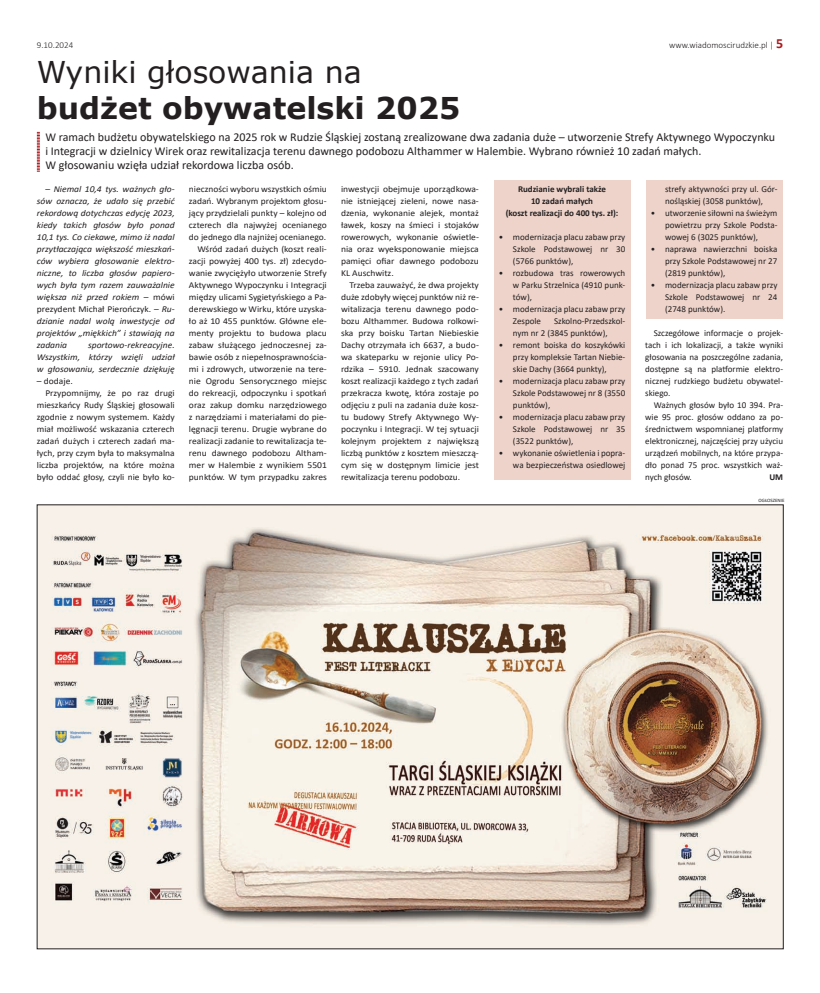
<style>
.page{position:relative;width:820px;height:993px;background:#fff}
.page>*{position:absolute;margin:0;border:0;box-sizing:border-box;transform-origin:0 0}
.t1{font:700 30px/36px "Verdana";color:#231f20}
.t2{font:12px/14px "Calibri";color:#231f20}
.t3{font:9px/12px "Calibri";color:#231f20;text-align:justify}
.t4{font:9px/12px "Calibri";color:#231f20;text-align:right;scale:1.05 1}
.t5{font:9px "Calibri";color:#231f20;scale:1.06 1}
.t6{font:italic 9px/12px "Calibri";color:#231f20;text-align:justify;scale:1.06 1}
.t7{font:700 9px/12px "Calibri";color:#231f20;text-align:center}
.t8{font:300 9px "Calibri";color:#231f20}
.t9{font:5px "Calibri";color:#231f20}
.s1{font-weight:700;font-size:14px;color:#ae1a1e}
.s2{font-weight:400}
.s3{font-style:normal}
</style>
<div class="page">
<div style="left:645px;top:180px;width:137px;height:138px;background:#edd3c9"></div>
<div style="left:493px;top:180px;width:137px;height:300px;background:#edd3c9"></div>
<svg style="left:37px;top:132px;width:3px;height:40px"></svg>
<img style="left:39px;top:506px;width:742px;height:440px">
<p class="t8" style="left:37px;top:39px;width:38px">9.10.2024</p>
<p class="t8" style="left:669px;top:39px;width:115px">www.wiadomoscirudzkie.pl | <span class="s1">5</span></p>
<p class="t1" style="left:37px;top:53px;width:425px"><span class="s2">Wyniki głosowania na </span>budżet obywatelski 2025</p>
<p class="t2" style="left:45px;top:130px;width:731px">W ramach budżetu obywatelskiego na 2025 rok w Rudzie Śląskiej zostaną zrealizowane dwa zadania duże – utworzenie Strefy Aktywnego Wypoczynku i Integracji w dzielnicy Wirek oraz rewitalizacja terenu dawnego podobozu Althammer w Halembie. Wybrano również 10 zadań małych.<br>W głosowaniu wzięła udział rekordowa liczba osób.</p>
<p class="t6" style="left:37px;top:183px;width:131px;text-indent:9px"><span class="s3">–</span> Niemal 10,4 tys. ważnych gło&shy;sów oznacza, że udało się przebić rekordową dotychczas edycję 2023, kiedy takich głosów było ponad 10,1 tys. Co ciekawe, mimo iż nadal przytłaczająca większość mieszkań&shy;ców wybiera głosowanie elektro&shy;niczne, to liczba głosów papiero&shy;wych była tym razem zauważalnie większa niż przed rokiem <span class="s3">– mówi prezydent Michał Pierończyk. –</span> Ru&shy;dzianie nadal wolą inwestycje od projektów „miękkich” i stawiają na zadania</p>
<p class="t3" style="left:664px;top:183px;width:114px">strefy aktywności przy ul. Gór&shy;nośląskiej (3058 punktów),</p>
<p class="t3" style="left:664px;top:207px;width:114px;text-indent:-14px">• utworzenie siłowni na świeżym powietrzu przy Szkole Podsta&shy;wowej 6 (3025 punktów),</p>
<p class="t3" style="left:664px;top:243px;width:114px;text-indent:-14px">• naprawa nawierzchni boiska przy Szkole Podstawowej nr 27 (2819 punktów),</p>
<p class="t3" style="left:664px;top:279px;width:114px;text-indent:-14px">• modernizacja placu zabaw przy Szkole Podstawowej nr 24 (2748 punktów).</p>
<p class="t3" style="left:653px;top:327px;width:131px">Szczegółowe informacje o projek-</p>
<p class="t3" style="left:645px;top:339px;width:139px">tach i ich lokalizacji, a także wyniki</p>
<p class="t3" style="left:645px;top:351px;width:139px">głosowania na poszczególne zadania,</p>
<p class="t3" style="left:645px;top:363px;width:139px">dostępne są na platformie elektro-</p>
<p class="t3" style="left:645px;top:375px;width:139px">nicznej rudzkiego budżetu obywatel-</p>
<p class="t3" style="left:645px;top:387px;width:27px">skiego.</p>
<p class="t3" style="left:653px;top:399px;width:131px">Ważnych głosów było 10 394. Pra-</p>
<p class="t3" style="left:645px;top:411px;width:139px">wie 95 proc. głosów oddano za po-</p>
<p class="t3" style="left:645px;top:423px;width:139px">średnictwem wspomnianej platformy</p>
<p class="t3" style="left:645px;top:435px;width:139px">elektronicznej, najczęściej przy użyciu</p>
<p class="t3" style="left:645px;top:447px;width:139px">urządzeń mobilnych, na które przypa-</p>
<p class="t3" style="left:645px;top:459px;width:139px">dło ponad 75 proc. wszystkich waż-</p>
<p class="t3" style="left:645px;top:471px;width:48px">nych głosów.</p>
<p class="t7" style="left:769px;top:471px;width:15px">UM</p>
<p class="t9" style="left:758px;top:496px;width:27px">OGŁOSZENIE</p>
<p class="t4" style="left:189px;top:183px;width:133px">nieczności wyboru wszystkich ośmiu zadań. Wybranym projektom głosu&shy;jący przydzielali punkty – kolejno od czterech dla najwyżej ocenianego do jednego dla najniżej ocenianego.<br>Wśród zadań dużych (koszt reali&shy;zacji powyżej 400 tys. zł) zdecydo&shy;wanie zwyciężyło utworzenie Strefy Aktywnego Wypoczynku i Integracji między ulicami Sygietyńskiego a Pa&shy;derewskiego w Wirku, które uzyska&shy;ło aż 10 455 punktów. Główne ele&shy;menty projektu to budowa placu zabaw służącego jednoczesnej za&shy;bawie osób z niepełnosprawnościa&shy;mi i zdrowych, utworzenie na tere&shy;nie Ogrodu Sensorycznego miejsc do rekreacji, odpoczynku i spotkań oraz zakup domku narzędziowego z narzędziami i materiałami do pie&shy;lęgnacji terenu. Drugie wybrane do realizacji zadanie to rewitalizacja te&shy;renu dawnego podobozu Altham&shy;mer w Halembie z wynikiem 5501 punktów. W tym przypadku zakres</p>
<p class="t5" style="left:341px;top:183px;width:131px">inwestycji obejmuje uporządkowa-</p>
<p class="t7" style="left:505px;top:183px;width:114px">Rudzianie wybrali także<br>10 zadań małych<br>(koszt realizacji do 400 tys. zł):</p>
<p class="t3" style="left:512px;top:231px;width:114px;text-indent:-14px">• modernizacja placu zabaw przy Szkole Podstawowej nr 30 (5766 punktów),</p>
<p class="t3" style="left:512px;top:267px;width:114px;text-indent:-14px">• rozbudowa tras rowerowych w Parku Strzelnica (4910 punk&shy;tów),</p>
<p class="t3" style="left:512px;top:303px;width:114px;text-indent:-14px">• modernizacja placu zabaw przy<br>Zespole</p>
<p class="t5" style="left:341px;top:195px;width:131px">nie istniejącej zieleni, nowe nasa-</p>
<p class="t5" style="left:341px;top:207px;width:131px">dzenia, wykonanie alejek, montaż</p>
<p class="t5" style="left:341px;top:219px;width:131px">ławek, koszy na śmieci i stojaków</p>
<p class="t5" style="left:341px;top:231px;width:131px">rowerowych, wykonanie oświetle-</p>
<p class="t5" style="left:341px;top:243px;width:131px">nia oraz wyeksponowanie miejsca</p>
<p class="t5" style="left:341px;top:255px;width:131px">pamięci ofiar dawnego podobozu</p>
<p class="t5" style="left:341px;top:267px;width:51px">KL Auschwitz.</p>
<p class="t5" style="left:349px;top:279px;width:123px">Trzeba zauważyć, że dwa projekty</p>
<p class="t5" style="left:341px;top:291px;width:131px">duże zdobyły więcej punktów niż re-</p>
<p class="t5" style="left:341px;top:303px;width:131px">witalizacja terenu dawnego podo-</p>
<p class="t5" style="left:341px;top:315px;width:131px">bozu Althammer. Budowa rolkowi-</p>
<p class="t5" style="left:341px;top:327px;width:131px">ska przy boisku Tartan Niebieskie</p>
<p class="t5" style="left:341px;top:339px;width:131px">Dachy otrzymała ich 6637, a budo-</p>
<p class="t5" style="left:341px;top:351px;width:131px">wa skateparku w rejonie ulicy Po-</p>
<p class="t5" style="left:341px;top:363px;width:131px">rdzika – 5910. Jednak szacowany</p>
<p class="t5" style="left:341px;top:375px;width:131px">koszt realizacji każdego z tych zadań</p>
<p class="t5" style="left:341px;top:387px;width:131px">przekracza kwotę, która zostaje po</p>
<p class="t5" style="left:341px;top:399px;width:131px">odjęciu z puli na zadania duże kosz-</p>
<p class="t5" style="left:341px;top:411px;width:131px">tu budowy Strefy Aktywnego Wy-</p>
<p class="t5" style="left:341px;top:423px;width:131px">poczynku i Integracji. W tej sytuacji</p>
<p class="t5" style="left:341px;top:435px;width:131px">kolejnym projektem z największą</p>
<p class="t5" style="left:341px;top:447px;width:131px">liczbą punktów z kosztem mieszczą-</p>
<p class="t5" style="left:341px;top:459px;width:131px">cym się w dostępnym limicie jest</p>
<p class="t5" style="left:341px;top:471px;width:114px">rewitalizacja terenu podobozu.</p>
<p class="t3" style="left:512px;top:315px;width:114px;text-indent:41px">Szkolno-Przedszkol&shy;nym nr 2 (3845 punktów),</p>
<p class="t3" style="left:512px;top:339px;width:114px;text-indent:-14px">• remont boiska do koszykówki przy kompleksie Tartan Niebie&shy;skie Dachy (3664 punkty),</p>
<p class="t3" style="left:512px;top:375px;width:114px;text-indent:-14px">• modernizacja placu zabaw przy Szkole Podstawowej nr 8 (3550 punktów),</p>
<p class="t3" style="left:512px;top:411px;width:114px;text-indent:-14px">• modernizacja placu zabaw przy Szkole Podstawowej nr 35 (3522 punktów),</p>
<p class="t3" style="left:498px;top:447px;width:128px;text-align:right">• wykonanie oświetlenia i popra&shy;wa bezpieczeństwa osiedlowej</p>
<p class="t6" style="left:37px;top:339px;width:131px;text-indent:51px">sportowo-rekreacyjne.<br>Wszystkim, którzy wzięli udział w głosowaniu, serdecznie dziękuję</p>
<p class="t5" style="left:37px;top:375px;width:35px">– dodaje.</p>
<p class="t4" style="left:45px;top:387px;width:125px">Przypomnijmy, że po raz drugi</p>
<p class="t4" style="left:37px;top:399px;width:133px">mieszkańcy Rudy Śląskiej głosowali</p>
<p class="t4" style="left:37px;top:411px;width:133px">zgodnie z nowym systemem. Każdy</p>
<p class="t4" style="left:37px;top:423px;width:133px">miał możliwość wskazania czterech</p>
<p class="t4" style="left:37px;top:435px;width:133px">zadań dużych i czterech zadań ma-</p>
<p class="t4" style="left:37px;top:447px;width:133px">łych, przy czym była to maksymalna</p>
<p class="t4" style="left:37px;top:459px;width:133px">liczba projektów, na które można</p>
<p class="t4" style="left:37px;top:471px;width:133px">było oddać głosy, czyli nie było ko-</p>
</div>
